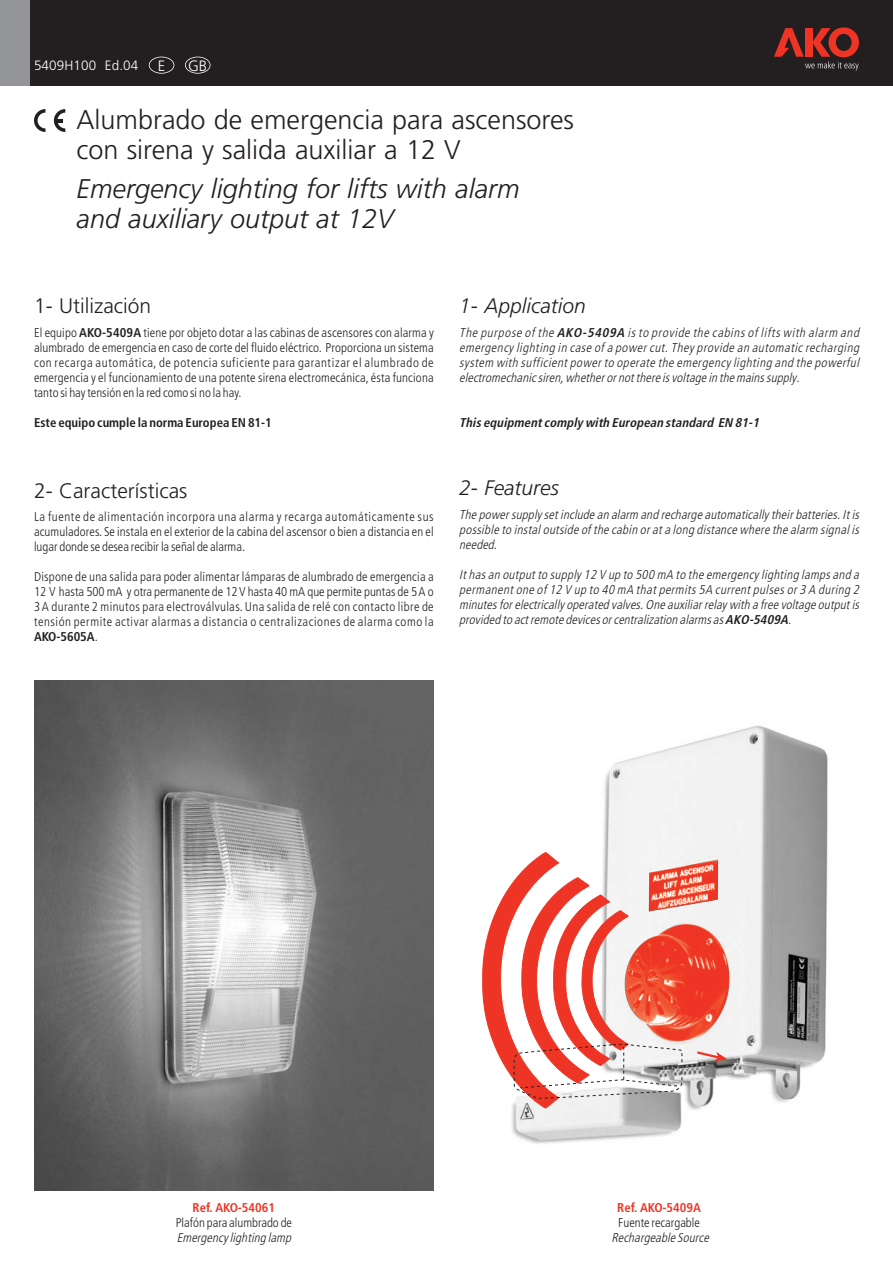
<style>
.page{position:relative;width:893px;height:1263px;background:#fff}
.page>*{position:absolute;margin:0;border:0;box-sizing:border-box;transform-origin:0 0}
.t1{font:300 27px/30px "Frutiger";color:#231f20}
.t2{font:italic 300 27px/30px "Frutiger";color:#231f20}
.t3{font:300 21px "Frutiger";color:#231f20}
.t4{font:italic 300 21px "Frutiger";color:#231f20}
.t5{font:300 15px "Frutiger";color:#fff}
.t6{font:300 13.5px "Frutiger";letter-spacing:.01em;color:#fff}
.t7{font:300 condensed 12.75px/15px "Frutiger";color:#231f20;text-align:justify}
.t8{font:italic 300 condensed 12.75px/15px "Frutiger";letter-spacing:.04em;color:#231f20;text-align:justify}
.t9{font:italic 700 condensed 12.75px "Frutiger";color:#231f20}
.t10{font:700 condensed 12.75px "Frutiger";color:#231f20}
.s1{font-weight:700}
.s2{font-weight:700;color:#ee3424}
.s3{font-style:italic}
.s4{font-weight:700;font-style:normal;color:#ee3424}
.s5{font-style:normal}
</style>
<div class="page">
<div style="left:0;top:0;width:893px;height:85px;background:#231f20"></div>
<div style="left:0;top:0;width:30px;height:85px;background:#939598"></div>
<svg style="left:774px;top:27px;width:85px;height:43px"></svg>
<div style="left:149px;top:57px;width:25px;height:17px;border:2px solid #fff;border-radius:50%"></div>
<div style="left:185px;top:57px;width:25px;height:17px;border:2px solid #fff;border-radius:50%"></div>
<svg style="left:34px;top:109px;width:12px;height:23px"></svg>
<svg style="left:54px;top:109px;width:11px;height:23px"></svg>
<img style="left:34px;top:680px;width:400px;height:511px">
<img style="left:512px;top:726px;width:316px;height:418px">
<svg style="left:695px;top:1050px;width:33px;height:11px"></svg>
<svg style="left:482px;top:852px;width:200px;height:257px"></svg>
<img style="left:625px;top:924px;width:105px;height:119px">
<img style="left:649px;top:859px;width:69px;height:52px">
<p class="t6" style="left:34px;top:60px;width:106px">5409H100 Ed.04</p>
<p class="t1" style="left:77px;top:107px;width:499px">Alumbrado de emergencia para ascensores con sirena y salida auxiliar a 12 V</p>
<p class="t2" style="left:77px;top:175px;width:445px">Emergency lighting for lifts with alarm and auxiliary output at 12V</p>
<p class="t5" style="left:158px;top:60px;width:9px">E</p>
<p class="t5" style="left:188px;top:60px;width:21px">GB</p>
<p class="t3" style="left:34px;top:298px;width:119px">1- Utilización</p>
<p class="t7" style="left:34px;top:326px;width:401px">El equipo <span class="s1">AKO-5409A</span> tiene por objeto dotar a las cabinas de ascensores con alarma y alumbrado de emergencia en caso de corte del fluido eléctrico. Proporciona un sistema con recarga automática, de potencia suficiente para garantizar el alumbrado de emergencia y el funcionamiento de una potente sirena electromecánica, ésta funciona tanto si hay tensión en la red como si no la hay.</p>
<p class="t10" style="left:34px;top:417px;width:239px">Este equipo cumple la norma Europea EN 81-1</p>
<p class="t3" style="left:34px;top:482px;width:155px">2- Características</p>
<p class="t7" style="left:34px;top:510px;width:401px">La fuente de alimentación incorpora una alarma y recarga automáticamente sus acumuladores. Se instala en el exterior de la cabina del ascensor o bien a distancia en el lugar donde se desea recibir la señal de alarma.</p>
<p class="t7" style="left:34px;top:570px;width:401px">Dispone de una salida para poder alimentar lámparas de alumbrado de emergencia a 12 V hasta 500 mA y otra permanente de 12 V hasta 40 mA que permite puntas de 5 A o 3 A durante 2 minutos para electroválvulas. Una salida de relé con contacto libre de tensión permite activar alarmas a distancia o centralizaciones de alarma como la <span class="s1">AKO-5605A</span>.</p>
<p class="t4" style="left:459px;top:298px;width:128px">1- Application</p>
<p class="t8" style="left:459px;top:326px;width:404px">The purpose of the <span class="s1">AKO-5409A</span> is to provide the cabins of lifts with alarm and emergency lighting in case of a power cut.They provide an automatic recharging system with sufficient power to operate the emergency lighting and the powerful electromechanic siren,whetherornotthere isvoltage in the mainssupply.</p>
<p class="t9" style="left:459px;top:417px;width:304px">This equipmentcomply with European standard EN 81-1</p>
<p class="t4" style="left:459px;top:480px;width:101px">2- Features</p>
<p class="t8" style="left:459px;top:508px;width:404px">The powersupply setinclude an alarm and recharge automatically theirbatteries.Itis possible to instaloutside of the cabin orata long distance where the alarm signalis needed.</p>
<p class="t8" style="left:459px;top:568px;width:404px">Ithas an outputto supply 12 V up to 500 mA to the emergency lighting lamps and a permanent one of 12 V up to 40 mA that permits 5A current pulses or 3 A during 2 minutes forelectrically operated valves.One auxiliarrelay with a free voltage outputis provided to actremote devicesorcentralization alarmsas<span class="s1">AKO-5409A</span>.</p>
<p class="t7" style="left:176px;top:1201px;width:119px;text-align:center"><span class="s2">Ref. AKO-54061<br></span>Plafón para alumbrado de<br><span class="s3">Emergency lighting lamp</span></p>
<p class="t8" style="left:611px;top:1201px;width:102px;text-align:center"><span class="s4">Ref. AKO-5409A<br></span><span class="s5">Fuente recargable<br></span>Rechargeable Source</p>
</div>
